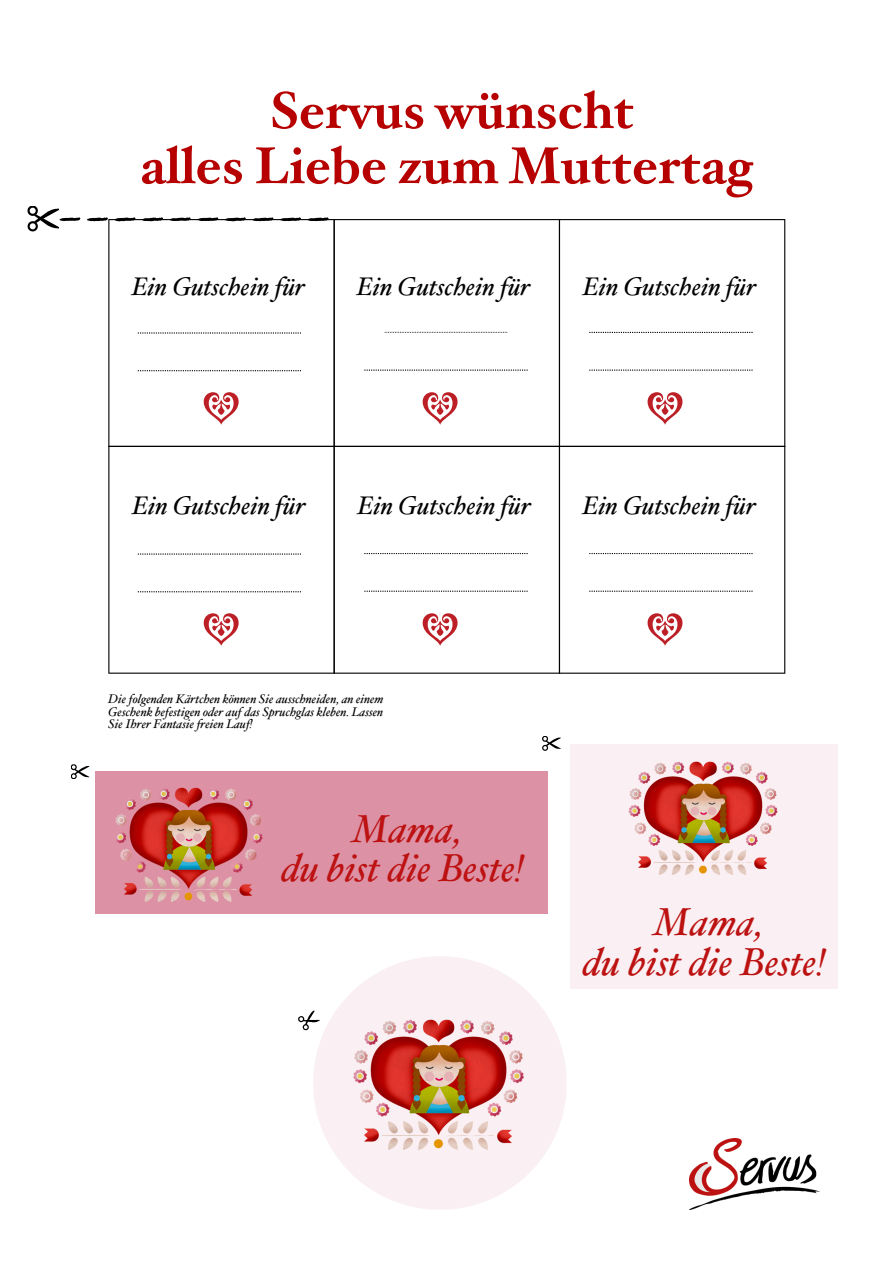
<style>
.page{position:relative;width:894px;height:1264px;background:#fff}
.page>*{position:absolute;margin:0;border:0;box-sizing:border-box;transform-origin:0 0}
.t1{font:700 51.75px/55.2px "Hoefler Txt";color:#b60100;text-align:center}
.t2{font:italic 39px/39.3px "Hoefler Txt";color:#bd1212;text-align:center}
.t3{font:italic 25.5px "Hoefler Txt";color:#000}
.t4{font:italic 12.45px/12.3px "Hoefler Txt";color:#000;text-align:justify}
</style>
<div class="page">
<svg style="left:87px;top:217px;width:21px;height:4px"></svg>
<svg style="left:115px;top:217px;width:20px;height:2px"></svg>
<svg style="left:143px;top:217px;width:20px;height:2px"></svg>
<svg style="left:170px;top:217px;width:20px;height:2px"></svg>
<svg style="left:198px;top:217px;width:20px;height:2px"></svg>
<svg style="left:225px;top:217px;width:21px;height:2px"></svg>
<svg style="left:253px;top:217px;width:20px;height:2px"></svg>
<svg style="left:280px;top:217px;width:21px;height:2px"></svg>
<svg style="left:308px;top:217px;width:20px;height:2px"></svg>
<svg style="left:27px;top:206px;width:53px;height:25px"></svg>
<img style="left:689px;top:1138px;width:129px;height:71px">
<div style="left:95px;top:772px;width:452px;height:141px;background:#dd91a5"></div>
<svg style="left:313px;top:956px;width:253px;height:253px;fill:#faeff2"></svg>
<svg style="left:108px;top:447px;width:225px;height:226px"></svg>
<svg style="left:108px;top:219px;width:225px;height:228px"></svg>
<svg style="left:333px;top:219px;width:225px;height:227px"></svg>
<svg style="left:558px;top:219px;width:227px;height:227px"></svg>
<svg style="left:333px;top:446px;width:225px;height:227px"></svg>
<svg style="left:558px;top:446px;width:227px;height:227px"></svg>
<img style="left:115px;top:787px;width:148px;height:115px">
<div style="left:570px;top:743px;width:267px;height:245px;background:#faeff2"></div>
<img style="left:628px;top:761px;width:150px;height:114px">
<img style="left:346px;top:1008px;width:187px;height:149px">
<svg style="left:71px;top:764px;width:18px;height:15px"></svg>
<svg style="left:204px;top:392px;width:34px;height:33px"></svg>
<svg style="left:204px;top:613px;width:34px;height:33px"></svg>
<svg style="left:138px;top:332px;width:163px;height:1px"></svg>
<svg style="left:138px;top:370px;width:163px;height:1px"></svg>
<svg style="left:138px;top:553px;width:163px;height:1px"></svg>
<svg style="left:138px;top:591px;width:163px;height:1px"></svg>
<svg style="left:298px;top:1010px;width:22px;height:20px"></svg>
<svg style="left:422px;top:392px;width:35px;height:33px"></svg>
<svg style="left:422px;top:613px;width:35px;height:33px"></svg>
<svg style="left:384px;top:332px;width:123px;height:1px"></svg>
<svg style="left:364px;top:369px;width:163px;height:2px"></svg>
<svg style="left:364px;top:553px;width:163px;height:1px"></svg>
<svg style="left:364px;top:590px;width:163px;height:1px"></svg>
<svg style="left:542px;top:736px;width:18px;height:14px"></svg>
<svg style="left:589px;top:332px;width:163px;height:1px"></svg>
<svg style="left:589px;top:369px;width:163px;height:2px"></svg>
<svg style="left:589px;top:553px;width:163px;height:1px"></svg>
<svg style="left:589px;top:590px;width:163px;height:1px"></svg>
<svg style="left:647px;top:392px;width:35px;height:33px"></svg>
<svg style="left:647px;top:613px;width:35px;height:33px"></svg>
<h3 class="t1" style="left:140px;top:82px;width:614px">Servus wünscht<br>alles Liebe zum Muttertag</h3>
<h3 class="t3" style="left:132px;top:271px;width:175px">Ein Gutschein für</h3>
<p class="t3" style="left:357px;top:271px;width:175px">Ein Gutschein für</p>
<p class="t3" style="left:582px;top:271px;width:175px">Ein Gutschein für</p>
<h3 class="t3" style="left:132px;top:489px;width:175px">Ein Gutschein für</h3>
<p class="t3" style="left:357px;top:489px;width:175px">Ein Gutschein für</p>
<h2 class="t3" style="left:582px;top:489px;width:175px">Ein Gutschein für</h2>
<p class="t4" style="left:108px;top:692px;width:277px">Die folgenden Kärtchen können Sie ausschneiden, an einem Geschenk befestigen oder auf das Spruchglas kleben. Lassen Sie Ihrer Fantasie freien Lauf!</p>
<h3 class="t2" style="left:281px;top:807px;width:244px">Mama,<br>du bist die Beste!</h3>
<p class="t2" style="left:582px;top:901px;width:244px">Mama,<br>du bist die Beste!</p>
</div>
